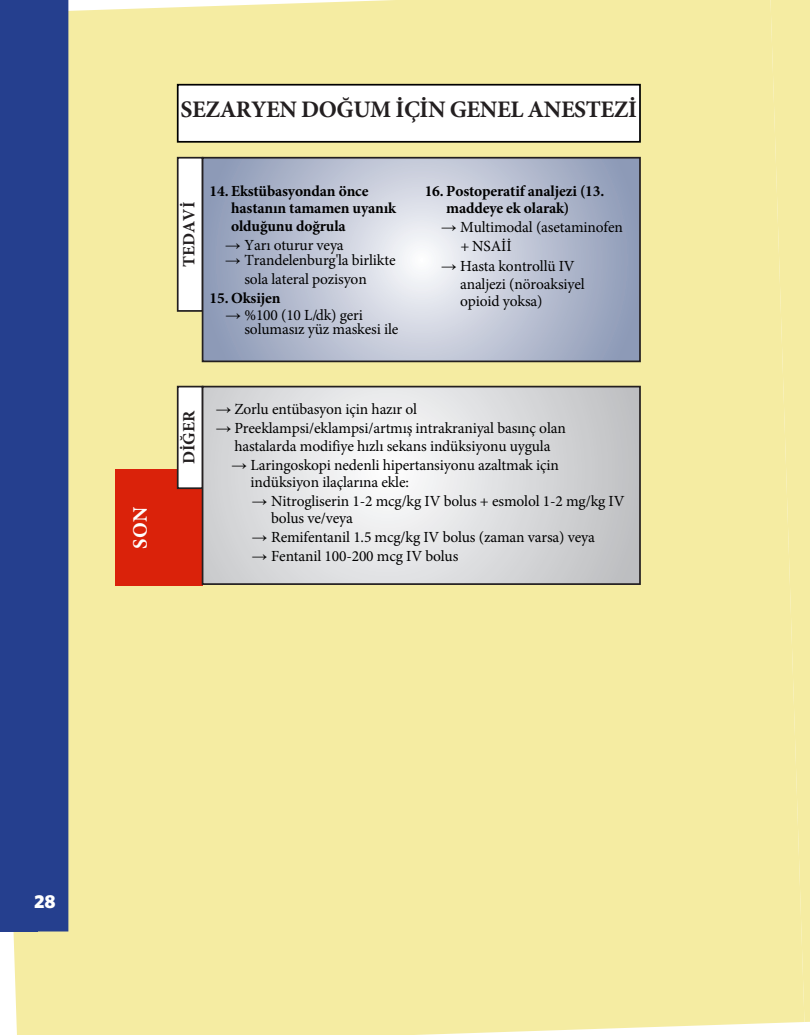
<style>
.page{position:relative;width:810px;height:1035px;background:#fff}
.page>*{position:absolute;margin:0;border:0;box-sizing:border-box;transform-origin:0 0}
.t1{font:700 23.75px "Minion Pro";letter-spacing:-.02em;color:#231f20}
.t2{font:700 20.62px "Minion Pro";color:#fff}
.t3{font:900 18.75px "Whitney HTF";color:#fff}
.t4{font:700 17.12px "Minion Pro";color:#231f20}
.t5{font:15.5px/18.5px "Minion Pro";letter-spacing:-.01em;color:#000}
.t6{font:700 15.5px/17.6px "Minion Pro";letter-spacing:-.01em;color:#000}
.s1{font-family:"Arial"}
</style>
<div class="page">
<div style="left:13px;top:0;width:789px;height:1035px;background:#f5eca2"></div>
<div style="left:770px;top:0;width:40px;height:1022px;background:#f5eca2"></div>
<div style="left:116px;top:23px;width:586px;height:988px;background:#f5eca2"></div>
<div style="left:177px;top:84px;width:464px;height:59px;background:#fff;border:2px solid #000"></div>
<div style="left:115px;top:469px;width:88px;height:117px;background:#da220a"></div>
<div style="left:178px;top:158px;width:25px;height:153px;background:#fff"></div>
<div style="left:177px;top:157px;width:26px;height:155px;border:2px solid #231f20"></div>
<svg style="left:205px;top:160px;width:433px;height:199px;background:#b9c0d2"></svg>
<div style="left:202px;top:157px;width:439px;height:205px;border:2px solid #231f20"></div>
<div style="left:178px;top:387px;width:25px;height:101px;background:#fff"></div>
<div style="left:177px;top:386px;width:26px;height:103px;border:2px solid #231f20"></div>
<svg style="left:205px;top:389px;width:433px;height:193px;background:#dcdddf"></svg>
<div style="left:202px;top:386px;width:439px;height:199px;border:2px solid #231f20"></div>
<div style="left:0;top:0;width:68px;height:932px;background:#253f8e"></div>
<p class="t2" style="left:126px;top:549px;width:43px;rotate:-90deg">SON</p>
<p class="t1" style="left:181px;top:92px;width:458px">SEZARYEN DOĞUM İÇİN GENEL ANESTEZİ</p>
<p class="t4" style="left:177px;top:267px;width:66px;rotate:-90deg">TEDAVİ</p>
<p class="t6" style="left:231px;top:182px;width:166px;text-indent:-22px">14. Ekstübasyondan önce hastanın tamamen uyanık olduğunu doğrula</p>
<p class="t5" style="left:225px;top:236px;width:120px"><span class="s1">→</span> Yarı oturur veya</p>
<p class="t5" style="left:225px;top:251px;width:172px;text-align:center"><span class="s1">→</span> Trandelenburg'la birlikte sola lateral pozisyon</p>
<p class="t6" style="left:210px;top:289px;width:72px">15. Oksijen</p>
<p class="t5" style="left:244px;top:308px;width:155px;line-height:14.2px;text-indent:-19px"><span class="s1">→</span> %100 (10 L/dk) geri solumasız yüz maskesi ile</p>
<p class="t6" style="left:446px;top:182px;width:160px;text-indent:-22px">16. Postoperatif analjezi (13. maddeye ek olarak)</p>
<p class="t5" style="left:460px;top:218px;width:164px;text-indent:-19px"><span class="s1">→</span> Multimodal (asetaminofen + NSAİİ</p>
<p class="t5" style="left:460px;top:257px;width:126px;line-height:17.8px;text-indent:-19px"><span class="s1">→</span> Hasta kontrollü IV analjezi (nöroaksiyel opioid yoksa)</p>
<p class="t4" style="left:177px;top:464px;width:55px;rotate:-90deg">DİĞER</p>
<p class="t5" style="left:216px;top:400px;width:203px"><span class="s1">→</span> Zorlu entübasyon için hazır ol</p>
<p class="t5" style="left:216px;top:419px;width:352px;text-align:center"><span class="s1">→</span> Preeklampsi/eklampsi/artmış intrakraniyal basınç olan hastalarda modifiye hızlı sekans indüksiyonu uygula</p>
<p class="t5" style="left:251px;top:456px;width:310px;line-height:17.4px;text-indent:-19px"><span class="s1">→</span> Laringoskopi nedenli hipertansiyonu azaltmak için indüksiyon ilaçlarına ekle:</p>
<p class="t5" style="left:271px;top:492px;width:355px;line-height:17.4px;text-indent:-19px"><span class="s1">→</span> Nitrogliserin 1-2 mcg/kg IV bolus + esmolol 1-2 mg/kg IV bolus ve/veya</p>
<p class="t5" style="left:252px;top:528px;width:345px"><span class="s1">→</span> Remifentanil 1.5 mcg/kg IV bolus (zaman varsa) veya</p>
<p class="t5" style="left:252px;top:546px;width:208px"><span class="s1">→</span> Fentanil 100-200 mcg IV bolus</p>
<p class="t3" style="left:34px;top:890px;width:23px">28</p>
</div>
